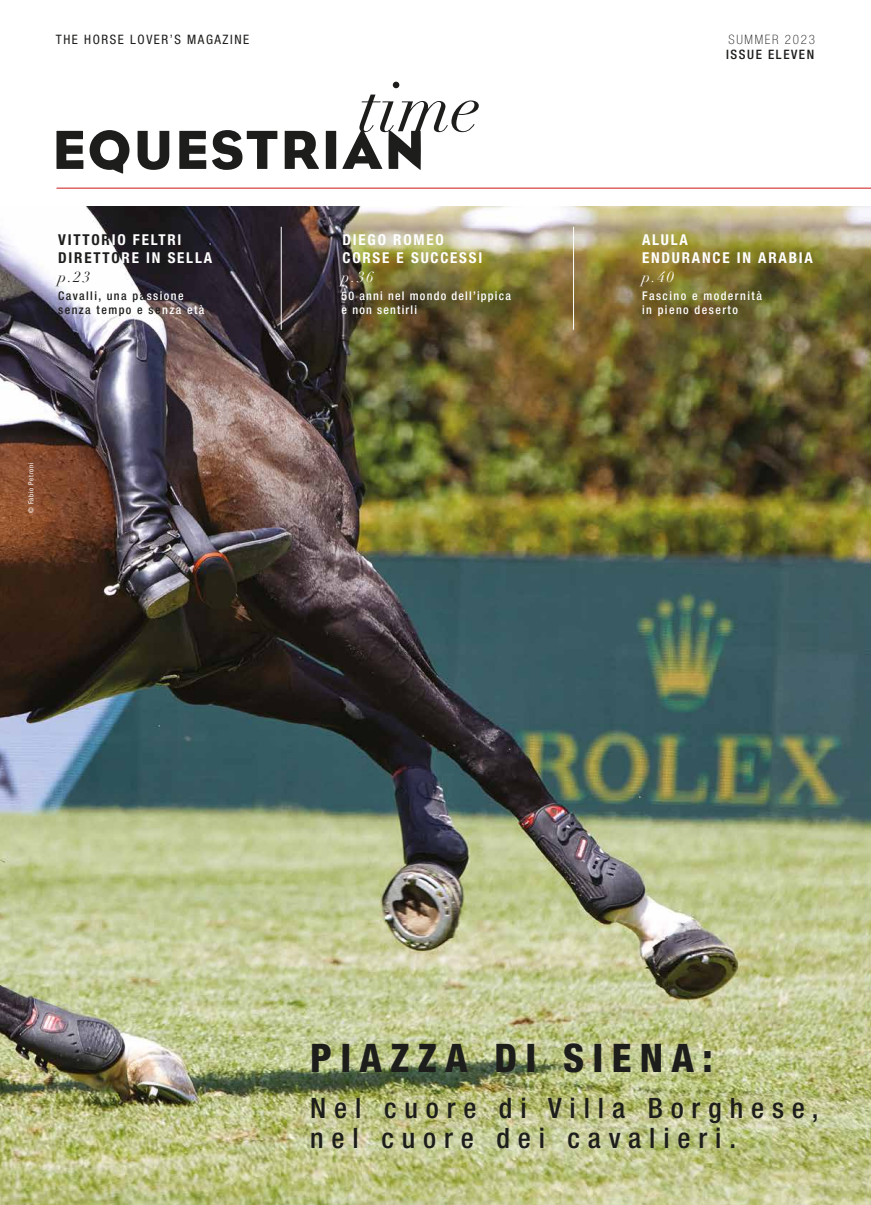
<style>
.page{position:relative;width:871px;height:1205px;background:#fff}
.page>*{position:absolute;margin:0;border:0;box-sizing:border-box;transform-origin:0 0}
.t1{font:800 condensed 39.4px "Helvetica Neue LT Std";letter-spacing:.21em;color:#1d1d1b}
.t2{font:500 condensed 28.2px/30.3px "Helvetica Neue LT Std";letter-spacing:.28em;color:#1d1d1b}
.t3{font:700 condensed 15px/18px "Helvetica Neue LT Std";letter-spacing:.12em;color:#fff}
.t4{font:italic 15px "Didot LT Std";color:#fff}
.t5{font:italic 15px "Didot LT Std";color:#1d1d1b}
.t6{font:condensed 13px "Helvetica Neue LT Std";letter-spacing:.12em;color:#1d1d1b}
.t7{font:500 condensed 13px "Helvetica Neue LT Std";letter-spacing:.12em;color:#1d1d1b}
.t8{font:100 condensed 13px "Helvetica Neue LT Std";letter-spacing:.13em;color:#1d1d1b}
.t9{font:500 condensed 12px/14.4px "Helvetica Neue LT Std";letter-spacing:.12em;color:#1d1d1b}
.t10{font:500 condensed 12px/14.4px "Helvetica Neue LT Std";letter-spacing:.1em;color:#fff}
.t11{font:500 condensed 12px/14.4px "Helvetica Neue LT Std";letter-spacing:.12em;color:#fff}
.t12{font:condensed 7px "Helvetica Neue LT Std";letter-spacing:.1em;color:#fff}
.s1{color:#1d1d1b}
.s2{color:#fff}
</style>
<div class="page">
<img style="left:0;top:207px;width:870px;height:998px">
<hr style="left:280px;top:227px;width:1px;height:103px;background:#fff">
<hr style="left:573px;top:227px;width:1px;height:103px;background:#fff">
<svg style="left:56px;top:131px;width:27px;height:38px"></svg>
<svg style="left:90px;top:130px;width:39px;height:44px"></svg>
<svg style="left:137px;top:131px;width:32px;height:39px"></svg>
<svg style="left:179px;top:131px;width:27px;height:38px"></svg>
<svg style="left:212px;top:130px;width:65px;height:40px"></svg>
<svg style="left:284px;top:131px;width:35px;height:38px"></svg>
<div style="left:326px;top:131px;width:10px;height:38px;background:#1d1d1b"></div>
<svg style="left:342px;top:82px;width:136px;height:88px"></svg>
<hr style="left:56px;top:188px;width:814px;height:1px;background:#cd1719">
<p class="t6" style="left:56px;top:32px;width:195px">THE HORSE LOVER’S MAGAZINE</p>
<p class="t3" style="left:58px;top:230px;width:155px"><span class="s1">VITTOR</span>IO FELTRI<br><span class="s1">DIRETTO</span>RE IN SELLA</p>
<p class="t5" style="left:58px;top:267px;width:34px">p.23</p>
<p class="t9" style="left:58px;top:288px;width:148px">Cavalli, una pa<span class="s2">ssione </span>senza tempo e se<span class="s2">nza età</span></p>
<p class="t12" style="left:27px;top:513px;width:52px;rotate:-90deg">© Fabio Petroni</p>
<p class="t3" style="left:342px;top:230px;width:141px">DIEGO ROMEO<br>CORSE E SUCCESSI</p>
<p class="t4" style="left:341px;top:267px;width:34px">p.36</p>
<p class="t10" style="left:341px;top:288px;width:171px">50 anni nel mondo dell’ippica e non sentirli</p>
<p class="t8" style="left:728px;top:32px;width:88px">SUMMER 2023</p>
<p class="t7" style="left:725px;top:47px;width:90px">ISSUE ELEVEN</p>
<p class="t3" style="left:642px;top:230px;width:172px">ALULA<br>ENDURANCE IN ARABIA</p>
<p class="t4" style="left:642px;top:267px;width:34px">p.40</p>
<p class="t11" style="left:642px;top:288px;width:121px">Fascino e modernità in pieno deserto</p>
<h1 class="t1" style="left:310px;top:1033px;width:404px">PIAZZA DI SIENA:</h1>
<h2 class="t2" style="left:310px;top:1092px;width:510px">Nel cuore di Villa Borghese, nel cuore dei cavalieri.</h2>
</div>
